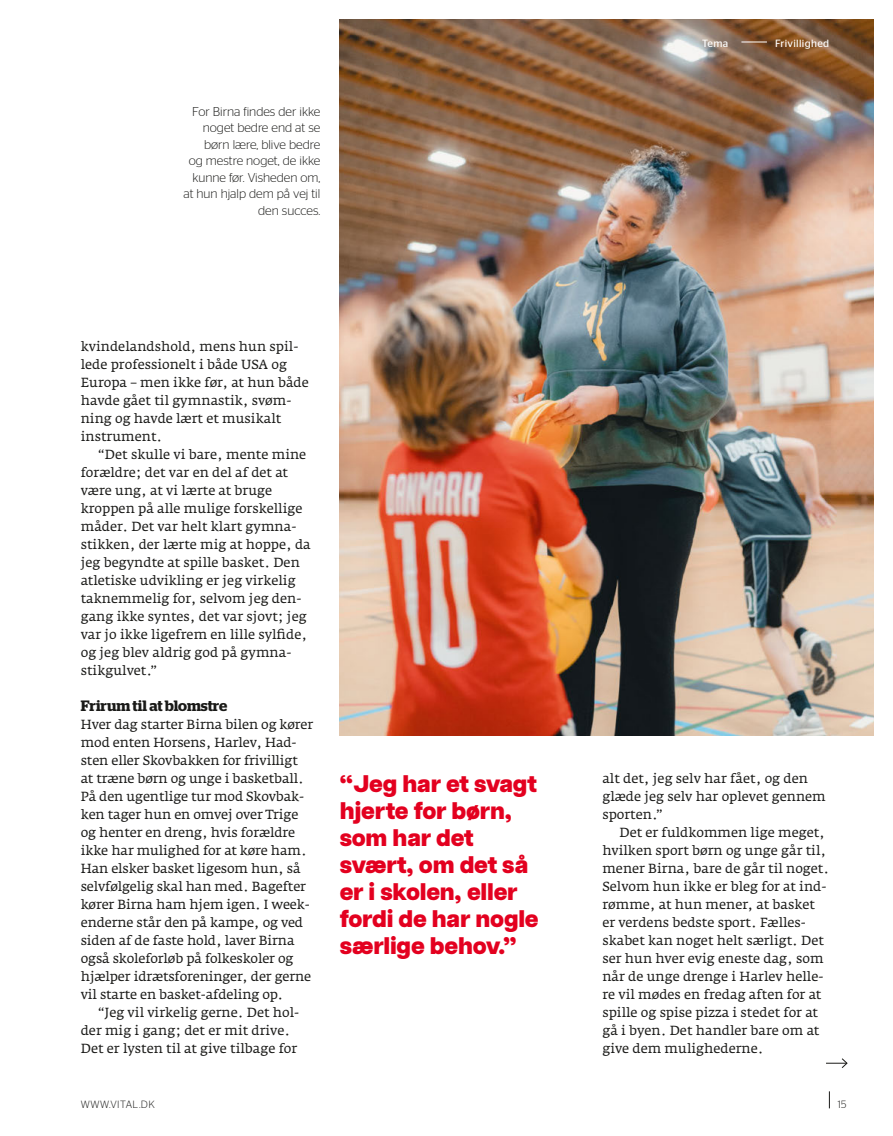
<style>
.page{position:relative;width:893px;height:1136px;background:#fff}
.page>*{position:absolute;margin:0;border:0;box-sizing:border-box;transform-origin:0 0}
.t1{font:800 24px/27px "Articulat CF";letter-spacing:-.01em;color:#e3001f}
.t2{font:600 15px "Stag";color:#1a1a18}
.t3{font:13.05px/18px "Fedra Serif A Std";color:#1a1a18}
.t4{font:300 12.75px/16.5px "Stag Sans";color:#1a1a18;text-align:right}
.t5{font:10.5px "Stag Sans Book 2";letter-spacing:.03em;color:#fff}
.t6{font:10.5px "Stag Sans Light 3";letter-spacing:.05em;color:#1a1a18}
.t7{font:300 10.5px "Stag Sans";color:#1a1a18}
</style>
<div class="page">
<img style="left:340px;top:19px;width:534px;height:716px">
<svg style="left:826px;top:1058px;width:22px;height:10px"></svg>
<svg style="left:829px;top:1091px;width:1px;height:17px"></svg>
<svg style="left:741px;top:42px;width:26px;height:1px"></svg>
<p class="t4" style="left:183px;top:103px;width:138px">For Birna findes der ikke noget bedre end at se børn lære, blive bedre<br>og mestre noget, de ikke kunne før. Visheden om, at hun hjalp dem på vej til den succes.</p>
<p class="t3" style="left:81px;top:337px;width:230px">kvindelandshold, mens hun spil&shy;lede professionelt i både USA og<br>Europa – men ikke før, at hun både havde gået til gymnastik, svøm&shy;ning og havde lært et musikalt instrument.</p>
<p class="t3" style="left:81px;top:445px;width:227px;text-indent:17px">“Det skulle vi bare, mente mine forældre; det var en del af det at være ung, at vi lærte at bruge kroppen på alle mulige forskellige</p>
<p class="t3" style="left:81px;top:535px;width:232px">stikken, der lærte mig at hoppe, da jeg begyndte at spille basket. Den atletiske udvikling er jeg virkelig</p>
<p class="t3" style="left:81px;top:607px;width:228px">gang ikke syntes, det var sjovt; jeg var jo ikke ligefrem en lille sylfide,</p>
<p class="t3" style="left:81px;top:661px;width:78px">stikgulvet.”</p>
<h3 class="t2" style="left:81px;top:697px;width:148px">Frirum til at blomstre</h3>
<p class="t3" style="left:81px;top:715px;width:234px">Hver dag starter Birna bilen og kører</p>
<p class="t3" style="left:81px;top:751px;width:225px">sten eller Skovbakken for frivilligt at træne børn og unge i basketball.</p>
<p class="t3" style="left:81px;top:805px;width:227px">ken tager hun en omvej over Trige og henter en dreng, hvis forældre ikke har mulighed for at køre ham.<br>Han elsker basket ligesom hun, så selvfølgelig skal han med. Bagefter</p>
<p class="t3" style="left:81px;top:913px;width:232px">enderne står den på kampe, og ved siden af de faste hold, laver Birna også skoleforløb på folkeskoler og hjælper idrætsforeninger, der gerne vil starte en basket-afdeling op.</p>
<p class="t3" style="left:81px;top:1021px;width:218px">der mig i gang; det er mit drive.<br>Det er lysten til at give tilbage for</p>
<p class="t3" style="left:81px;top:517px;width:217px">måder. Det var helt klart gymna-</p>
<p class="t3" style="left:81px;top:589px;width:222px">taknemmelig for, selvom jeg den-</p>
<p class="t3" style="left:81px;top:643px;width:212px">og jeg blev aldrig god på gymna-</p>
<p class="t3" style="left:81px;top:733px;width:217px">mod enten Horsens, Harlev, Had-</p>
<p class="t3" style="left:81px;top:787px;width:225px">På den ugentlige tur mod Skovbak-</p>
<p class="t3" style="left:81px;top:895px;width:230px">kører Birna ham hjem igen. I week-</p>
<p class="t3" style="left:98px;top:1003px;width:203px">“Jeg vil virkelig gerne. Det hol-</p>
<p class="t1" style="left:340px;top:769px;width:201px">“Jeg har et svagt hjerte for børn, som har det svært, om det så er i skolen, eller fordi de har nogle særlige behov.”</p>
<p class="t5" style="left:702px;top:37px;width:28px">Tema</p>
<p class="t5" style="left:775px;top:37px;width:56px">Frivillighed</p>
<p class="t3" style="left:602px;top:769px;width:225px">alt det, jeg selv har fået, og den glæde jeg selv har oplevet gennem sporten.”</p>
<p class="t3" style="left:602px;top:823px;width:228px;text-indent:17px">Det er fuldkommen lige meget, hvilken sport børn og unge går til, mener Birna, bare de går til noget.</p>
<p class="t3" style="left:602px;top:895px;width:214px">rømme, at hun mener, at basket</p>
<p class="t3" style="left:602px;top:931px;width:223px">skabet kan noget helt særligt. Det ser hun hver evig eneste dag, som</p>
<p class="t3" style="left:602px;top:985px;width:220px">re vil mødes en fredag aften for at spille og spise pizza i stedet for at gå i byen. Det handler bare om at give dem mulighederne.</p>
<p class="t3" style="left:602px;top:877px;width:225px">Selvom hun ikke er bleg for at ind-</p>
<p class="t3" style="left:602px;top:913px;width:205px">er verdens bedste sport. Fælles-</p>
<p class="t3" style="left:602px;top:967px;width:222px">når de unge drenge i Harlev helle-</p>
<p class="t6" style="left:81px;top:1098px;width:76px">WWW.VITAL.DK</p>
<p class="t7" style="left:838px;top:1098px;width:10px">15</p>
</div>
